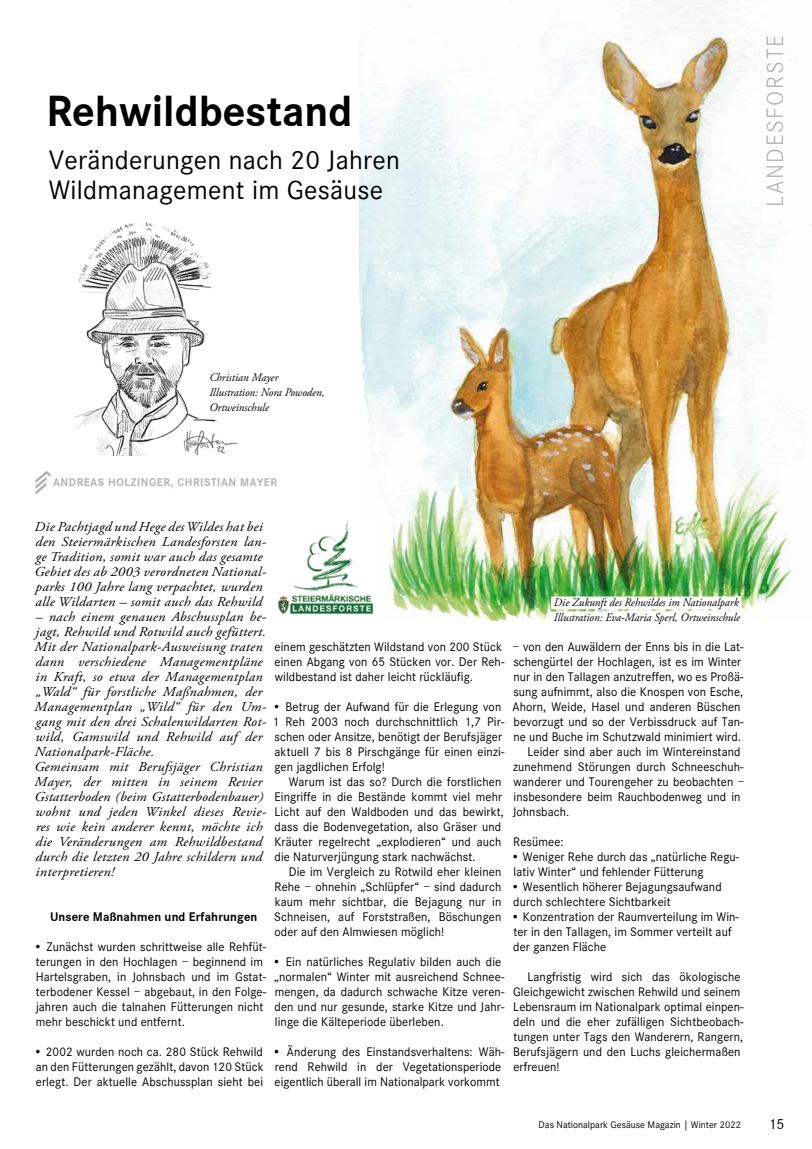
<style>
.page{position:relative;width:812px;height:1149px;background:#fff}
.page>*{position:absolute;margin:0;border:0;box-sizing:border-box;transform-origin:0 0}
.t1{font:45px "Corporate S Bold";color:#000}
.t2{font:27.5px/30px "Corporate S Regular";letter-spacing:.01em;color:#000}
.t3{font:24.5px "Corporate S Light";letter-spacing:.07em;color:#b3b2b2}
.t4{font:15px "Corporate S Regular";color:#000}
.t5{font:italic 13.62px/15px "Adobe Garamond Pro";letter-spacing:.02em;color:#000;scale:1.06 1}
.t6{font:12.88px/15px "Corporate S Regular";letter-spacing:.01em;color:#000}
.t7{font:12.88px "Corporate S Bold";letter-spacing:.01em;color:#000}
.t8{font:italic 11.62px/15px "Adobe Garamond Pro";color:#000}
.t9{font:11.62px "Corporate S Bold";letter-spacing:.05em;color:#b3b2b2}
.t10{font:10px "Corporate S Regular";color:#000}
.s1{font-family:"Adobe Garamond Pro";font-style:italic;font-size:13.62px}
</style>
<div class="page">
<img style="left:359px;top:0;width:432px;height:620px">
<svg style="left:35px;top:471px;width:15px;height:23px"></svg>
<img style="left:75px;top:222px;width:164px;height:233px">
<div style="left:206px;top:371px;width:75px;height:13px;background:#fff"></div>
<div style="left:206px;top:386px;width:121px;height:13px;background:#fff"></div>
<div style="left:206px;top:401px;width:66px;height:13px;background:#fff"></div>
<div style="left:551px;top:596px;width:190px;height:13px;background:#fff"></div>
<div style="left:551px;top:611px;width:191px;height:13px;background:#fff"></div>
<img style="left:277px;top:515px;width:98px;height:101px">
<h1 class="t1" style="left:46px;top:85px;width:307px">Rehwildbestand</h1>
<h2 class="t2" style="left:49px;top:145px;width:353px">Veränderungen nach 20 Jahren<br>Wildmanagement im Gesäuse</h2>
<h3 class="t3" style="left:761px;top:207px;width:173px;rotate:-90deg">LANDESFORSTE</h3>
<p class="t8" style="left:209px;top:370px;width:117px">Christian Mayer<br>Illustration: Nora Powoden,<br>Ortweinschule</p>
<p class="t9" style="left:53px;top:475px;width:225px">ANDREAS HOLZINGER, CHRISTIAN MAYER</p>
<p class="t5" style="left:34px;top:519px;width:220px">Die Pachtjagd und Hege des Wildes hat bei den Steiermärkischen Landesforsten lan&shy;ge Tradition, somit war auch das gesamte Gebiet des ab 2003 verordneten National&shy;parks 100 Jahre lang verpachtet, wurden alle Wildarten – somit auch das Rehwild</p>
<p class="t5" style="left:35px;top:609px;width:220px">– nach einem genauen Abschussplan be&shy;jagt, Rehwild und Rotwild auch gefüttert.<br>Mit der Nationalpark-Ausweisung traten dann verschiedene Managementpläne in Kraft, so etwa der Managementplan „Wald“ für forstliche Maßnahmen, der</p>
<p class="t6" style="left:35px;top:699px;width:471px"><span class="s1">Managementplan „Wild“ für den Um-</span> • Betrug der Aufwand für die Erlegung von <span class="s1">gang mit den drei Schalenwildarten Rot-</span> 1 Reh 2003 noch durchschnittlich 1,7 Pir-</p>
<p class="t5" style="left:34px;top:729px;width:220px">wild, Gamswild und Rehwild auf der Nationalpark-Fläche.<br>Gemeinsam mit Berufsjäger Christian Mayer, der mitten in seinem Revier Gstatterboden (beim Gstatterbodenbauer) wohnt und jeden Winkel dieses Revie&shy;res wie kein anderer kennt, möchte ich die Veränderungen am Rehwildbestand durch die letzten 20 Jahre schildern und interpretieren!</p>
<p class="t6" style="left:274px;top:639px;width:231px">einem geschätzten Wildstand von 200 Stück einen Abgang von 65 Stücken vor. Der Reh&shy;wildbestand ist daher leicht rückläufig.</p>
<p class="t6" style="left:274px;top:729px;width:231px">schen oder Ansitze, benötigt der Berufsjäger aktuell 7 bis 8 Pirschgänge für einen einzi&shy;gen jagdlichen Erfolg!</p>
<p class="t6" style="left:274px;top:774px;width:231px;text-indent:14px">Warum ist das so? Durch die forstlichen Eingriffe in die Bestände kommt viel mehr Licht auf den Waldboden und das bewirkt, dass die Bodenvegetation, also Gräser und Kräuter regelrecht „explodieren“ und auch die Naturverjüngung stark nachwächst.</p>
<p class="t6" style="left:274px;top:864px;width:228px;text-align:justify;text-indent:14px">Die im Vergleich zu Rotwild eher kleinen Rehe – ohnehin „Schlüpfer“ – sind dadurch kaum mehr sichtbar, die Bejagung nur in Schneisen, auf Forststraßen, Böschungen oder auf den Almwiesen möglich!</p>
<p class="t6" style="left:272px;top:954px;width:233px">• Ein natürliches Regulativ bilden auch die „normalen“ Winter mit ausreichend Schnee&shy;mengen, da dadurch schwache Kitze veren&shy;den und nur gesunde, starke Kitze und Jahr&shy;linge die Kälteperiode überleben.</p>
<p class="t6" style="left:272px;top:1044px;width:233px">• Änderung des Einstandsverhaltens: Wäh&shy;rend Rehwild in der Vegetationsperiode eigentlich überall im Nationalpark vorkommt</p>
<p class="t7" style="left:50px;top:909px;width:209px">Unsere Maßnahmen und Erfahrungen</p>
<p class="t6" style="left:34px;top:939px;width:234px">• Zunächst wurden schrittweise alle Rehfüt&shy;terungen in den Hochlagen – beginnend im Hartelsgraben, in Johnsbach und im Gstat&shy;terbodener Kessel – abgebaut, in den Folge&shy;jahren auch die talnahen Fütterungen nicht mehr beschickt und entfernt.</p>
<p class="t6" style="left:34px;top:1044px;width:231px;text-align:justify">• 2002 wurden noch ca. 280 Stück Rehwild an den Fütterungen gezählt, davon 120 Stück erlegt. Der aktuelle Abschussplan sieht bei</p>
<p class="t8" style="left:554px;top:595px;width:188px">Die Zukunft des Rehwildes im Nationalpark<br>Illustration: Eva-Maria Sperl, Ortweinschule</p>
<p class="t6" style="left:512px;top:639px;width:232px">– von den Auwäldern der Enns bis in die Lat-</p>
<p class="t6" style="left:513px;top:654px;width:229px">schengürtel der Hochlagen, ist es im Winter</p>
<p class="t6" style="left:513px;top:669px;width:232px">nur in den Tallagen anzutreffen, wo es Proßä-</p>
<p class="t6" style="left:513px;top:684px;width:231px">sung aufnimmt, also die Knospen von Esche,</p>
<p class="t6" style="left:512px;top:699px;width:229px">Ahorn, Weide, Hasel und anderen Büschen</p>
<p class="t6" style="left:513px;top:714px;width:231px">bevorzugt und so der Verbissdruck auf Tan-</p>
<p class="t6" style="left:513px;top:729px;width:229px">ne und Buche im Schutzwald minimiert wird.</p>
<p class="t6" style="left:527px;top:744px;width:214px">Leider sind aber auch im Wintereinstand</p>
<p class="t6" style="left:513px;top:759px;width:232px">zunehmend Störungen durch Schneeschuh-</p>
<p class="t6" style="left:513px;top:774px;width:232px">wanderer und Tourengeher zu beobachten –</p>
<p class="t6" style="left:513px;top:789px;width:228px">insbesondere beim Rauchbodenweg und in</p>
<p class="t6" style="left:512px;top:804px;width:58px">Johnsbach.</p>
<p class="t6" style="left:513px;top:834px;width:52px">Resümee:</p>
<p class="t6" style="left:511px;top:849px;width:229px">• Weniger Rehe durch das „natürliche Regu&shy;lativ Winter“ und fehlender Fütterung</p>
<p class="t6" style="left:511px;top:879px;width:212px">• Wesentlich höherer Bejagungsaufwand durch schlechtere Sichtbarkeit</p>
<p class="t6" style="left:511px;top:909px;width:229px">• Konzentration der Raumverteilung im Win&shy;ter in den Tallagen, im Sommer verteilt auf der ganzen Fläche</p>
<p class="t6" style="left:513px;top:969px;width:232px;text-indent:14px">Langfristig wird sich das ökologische Gleichgewicht zwischen Rehwild und seinem Lebensraum im Nationalpark optimal einpen&shy;deln und die eher zufälligen Sichtbeobach&shy;tungen unter Tags den Wanderern, Rangern, Berufsjägern und den Luchs gleichermaßen erfreuen!</p>
<p class="t10" style="left:538px;top:1118px;width:204px">Das Nationalpark Gesäuse Magazin | Winter 2022</p>
<p class="t4" style="left:768px;top:1115px;width:17px">15</p>
</div>
